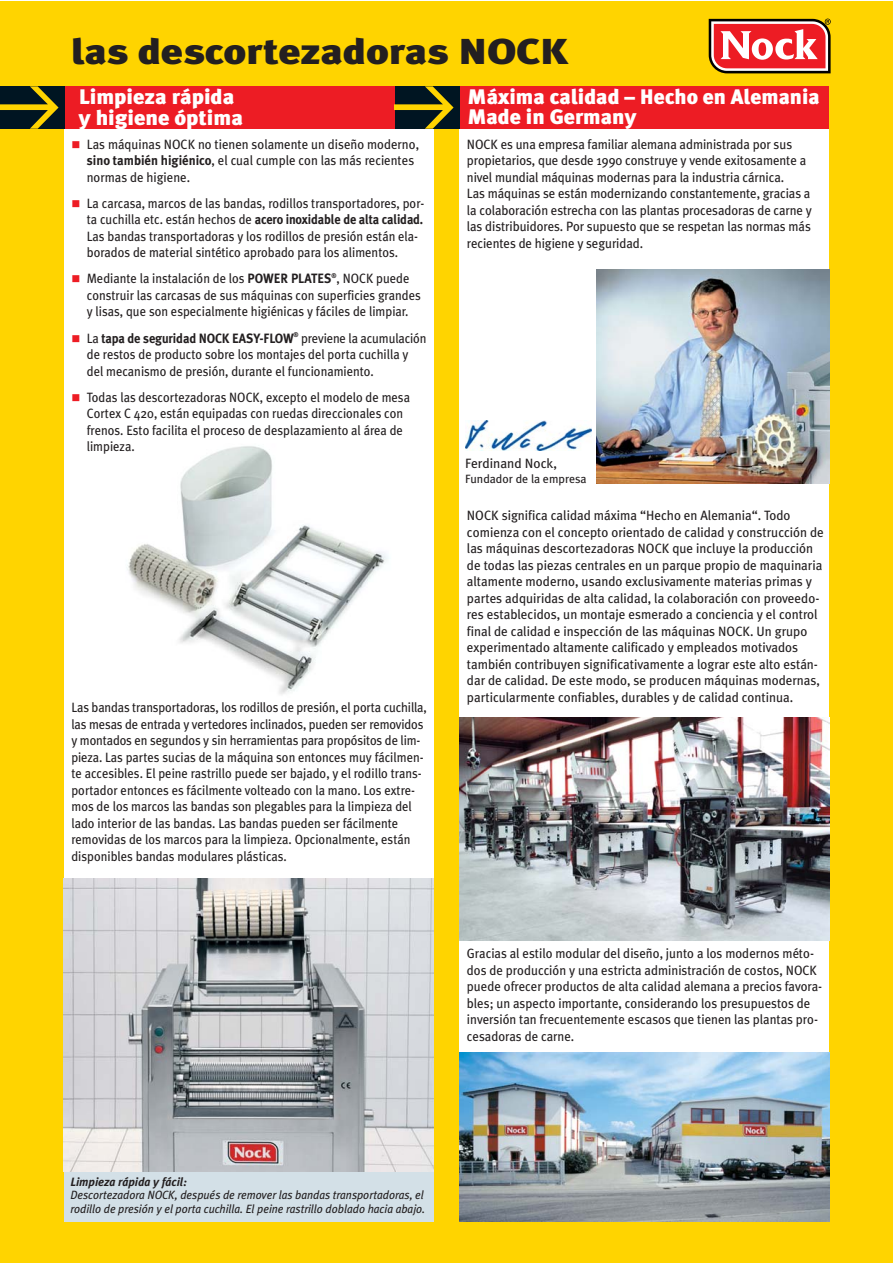
<style>
.page{position:relative;width:893px;height:1263px;background:#fff}
.page>*{position:absolute;margin:0;border:0;box-sizing:border-box;transform-origin:0 0}
.t1{font:900 36px "Meta Plus";letter-spacing:-.005em;color:#231f20;scale:1.2 1}
.t2{font:900 21px/20.4px "Meta Plus";color:#fff;scale:1.04 1}
.t3{font:900 21px/20.4px "Meta Plus";color:#fff;scale:1.06 1}
.t4{font:13.5px/16.5px "Meta Plus";color:#231f20;scale:.93 1}
.t5{font:13.5px/16.5px "Meta Plus";color:#231f20;scale:.95 1}
.t6{font:13.5px/16.5px "Meta Plus";color:#231f20}
.t7{font:italic 12px/13.5px "Meta Plus";color:#231f20;scale:.94 1}
.t8{font:italic 700 12px "Meta Plus";color:#231f20}
.t9{font:12px "Meta Plus";color:#231f20}
.s1{font-weight:700}
</style>
<div class="page">
<div style="left:0;top:1px;width:893px;height:1262px;background:#ffd400"></div>
<div style="left:64px;top:86px;width:369px;height:1136px;background:#fff"></div>
<div style="left:459px;top:86px;width:370px;height:1136px;background:#fff"></div>
<div style="left:459px;top:86px;width:370px;height:43px;background:#ed1c24"></div>
<div style="left:64px;top:86px;width:369px;height:43px;background:#ed1c24"></div>
<img style="left:459px;top:1052px;width:370px;height:170px">
<img style="left:459px;top:717px;width:370px;height:223px">
<img style="left:596px;top:269px;width:233px;height:215px">
<img style="left:465px;top:420px;width:126px;height:31px">
<img style="left:127px;top:446px;width:262px;height:249px">
<svg style="left:709px;top:19px;width:122px;height:54px"></svg>
<div style="left:64px;top:1171px;width:369px;height:51px;background:#d3e0e7"></div>
<img style="left:64px;top:879px;width:369px;height:292px">
<div style="left:0;top:86px;width:64px;height:43px;background:#001522"></div>
<svg style="left:0;top:87px;width:59px;height:42px"></svg>
<div style="left:395px;top:86px;width:64px;height:43px;background:#001522"></div>
<svg style="left:395px;top:87px;width:59px;height:42px"></svg>
<h1 class="t1" style="left:71px;top:34px;width:416px">las descortezadoras NOCK</h1>
<h2 class="t3" style="left:79px;top:88px;width:156px">Limpieza rápida y higiene óptima</h2>
<h2 class="t2" style="left:468px;top:87px;width:340px">Máxima calidad – Hecho en Alemania<br>Made in Germany</h2>
<p class="t5" style="left:87px;top:136px;width:351px">Las máquinas NOCK no tienen solamente un diseño moderno, <span class="s1">sino también higiénico</span>, el cual cumple con las más recientes normas de higiene.</p>
<p class="t4" style="left:87px;top:195px;width:365px">La carcasa, marcos de las bandas, rodillos transportadores, por&shy;ta cuchilla etc. están hechos de <span class="s1">acero inoxidable de alta calidad.<br></span>Las bandas transportadoras y los rodillos de presión están ela&shy;borados de material sintético aprobado para los alimentos.</p>
<p class="t4" style="left:87px;top:271px;width:361px">Mediante la instalación de los <span class="s1">POWER PLATES</span><sup>®</sup>, NOCK puede construir las carcasas de sus máquinas con superficies grandes y lisas, que son especialmente higiénicas y fáciles de limpiar.</p>
<p class="t4" style="left:87px;top:330px;width:367px">La <span class="s1">tapa de seguridad NOCK EASY-FLOW</span><sup>®</sup> previene la acumulación de restos de producto sobre los montajes del porta cuchilla y del mecanismo de presión, durante el funcionamiento.</p>
<p class="t4" style="left:87px;top:389px;width:349px">Todas las descortezadoras NOCK, excepto el modelo de mesa Cortex C 420, están equipadas con ruedas direccionales con frenos. Esto facilita el proceso de desplazamiento al área de limpieza.</p>
<p class="t4" style="left:71px;top:700px;width:384px">Las bandas transportadoras, los rodillos de presión, el porta cuchilla, las mesas de entrada y vertedores inclinados, pueden ser removidos y montados en segundos y sin herramientas para propósitos de lim&shy;pieza. Las partes sucias de la máquina son entonces muy fácilmen&shy;te accesibles. El peine rastrillo puede ser bajado, y el rodillo trans&shy;portador entonces es fácilmente volteado con la mano. Los extre&shy;mos de los marcos las bandas son plegables para la limpieza del lado interior de las bandas. Las bandas pueden ser fácilmente removidas de los marcos para la limpieza. Opcionalmente, están disponibles bandas modulares plásticas.</p>
<p class="t5" style="left:467px;top:136px;width:365px">NOCK es una empresa familiar alemana administrada por sus propietarios, que desde 1990 construye y vende exitosamente a nivel mundial máquinas modernas para la industria cárnica.<br>Las máquinas se están modernizando constantemente, gracias a la colaboración estrecha con las plantas procesadoras de carne y las distribuidores. Por supuesto que se respetan las normas más recientes de higiene y seguridad.</p>
<p class="t6" style="left:465px;top:456px;width:93px">Ferdinand Nock,</p>
<p class="t9" style="left:465px;top:473px;width:123px">Fundador de la empresa</p>
<p class="t6" style="left:467px;top:508px;width:359px">NOCK significa calidad máxima “Hecho en Alemania“. Todo comienza con el concepto orientado de calidad y construcción de las máquinas descortezadoras NOCK que incluye la producción de todas las piezas centrales en un parque propio de maquinaria altamente moderno, usando exclusivamente materias primas y partes adquiridas de alta calidad, la colaboración con proveedo&shy;res establecidos, un montaje esmerado a conciencia y el control final de calidad e inspección de las máquinas NOCK. Un grupo experimentado altamente calificado y empleados motivados también contribuyen significativamente a lograr este alto están&shy;dar de calidad. De este modo, se producen máquinas modernas, particularmente confiables, durables y de calidad continua.</p>
<p class="t5" style="left:467px;top:946px;width:376px">Gracias al estilo modular del diseño, junto a los modernos méto&shy;dos de producción y una estricta administración de costos, NOCK puede ofrecer productos de alta calidad alemana a precios favora&shy;bles; un aspecto importante, considerando los presupuestos de inversión tan frecuentemente escasos que tienen las plantas pro&shy;cesadoras de carne.</p>
<p class="t8" style="left:70px;top:1177px;width:118px">Limpieza rápida y fácil:</p>
<p class="t7" style="left:70px;top:1189px;width:379px">Descortezadora NOCK, después de remover las bandas transportadoras, el rodillo de presión y el porta cuchilla. El peine rastrillo doblado hacia abajo.</p>
</div>
